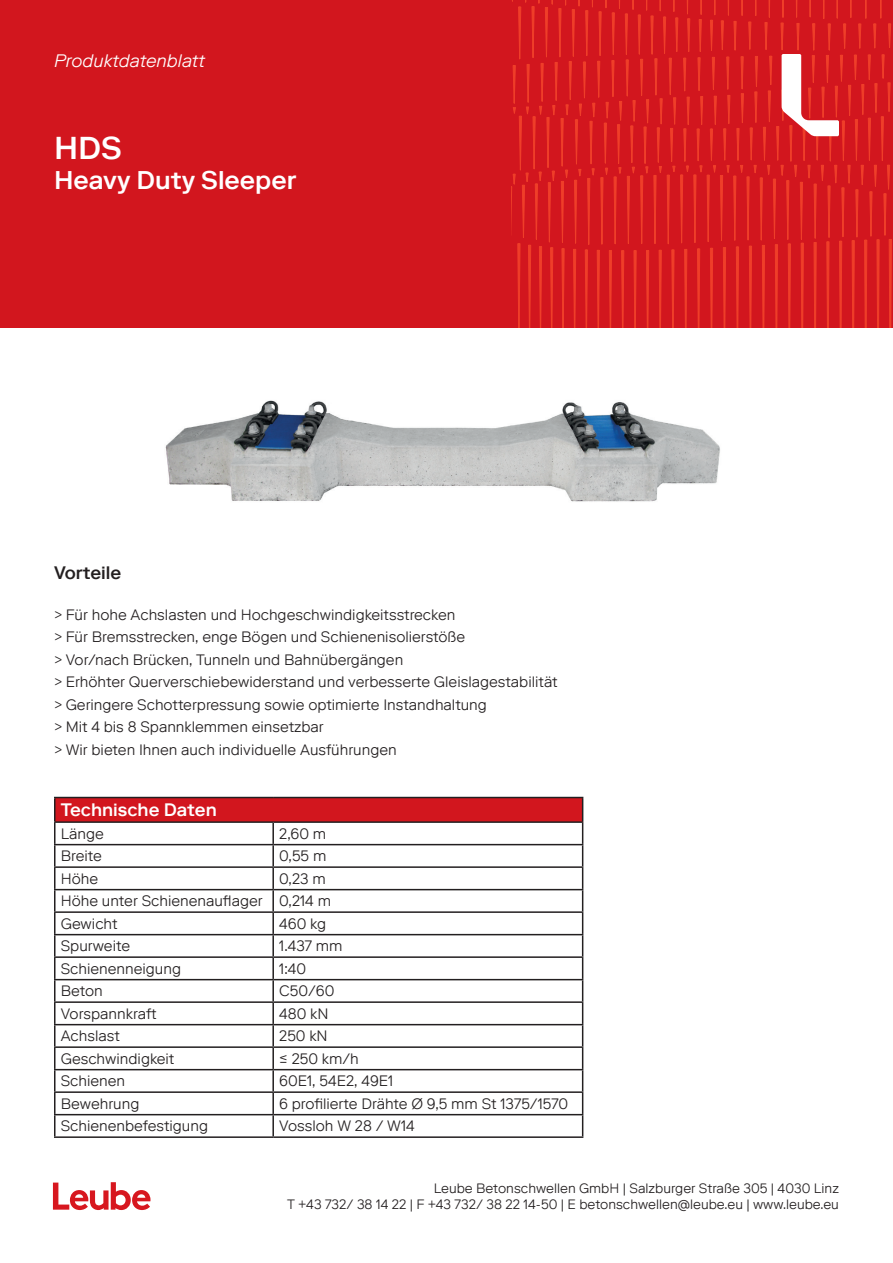
<style>
.page{position:relative;width:893px;height:1263px;background:#fff}
.page>*{position:absolute;margin:0;border:0;box-sizing:border-box;transform-origin:0 0}
.t1{font:500 31.5px "Riforma LLTT";color:#fff}
.t2{font:500 25.5px "Riforma LLTT";color:#fff}
.t3{font:italic 300 18px "Riforma LLTT";color:#fff}
.t4{font:500 18px "Riforma LLTT";color:#fff}
.t5{font:500 18px "Riforma LLTT";color:#231f20}
.t6{font:300 15px/22.5px "Riforma LLTT";color:#231f20}
.t7{font:300 13.5px/16.2px "Riforma LLTT";color:#231f20;text-align:right}
</style>
<div class="page">
<svg style="left:53px;top:1182px;width:97px;height:28px"></svg>
<div style="left:0;top:0;width:893px;height:327px;background:#d2161e"></div>
<div style="left:55px;top:797px;width:528px;height:25px;background:#d2161e"></div>
<hr style="left:54px;top:797px;width:219px;height:1px;background:#231f20">
<hr style="left:54px;top:798px;width:2px;height:23px;background:#231f20">
<hr style="left:273px;top:797px;width:310px;height:1px;background:#231f20">
<hr style="left:54px;top:821px;width:219px;height:2px;background:#231f20">
<hr style="left:54px;top:823px;width:2px;height:21px;background:#231f20">
<hr style="left:273px;top:821px;width:310px;height:2px;background:#231f20">
<hr style="left:272px;top:823px;width:2px;height:21px;background:#231f20">
<hr style="left:54px;top:844px;width:219px;height:1px;background:#231f20">
<hr style="left:54px;top:845px;width:2px;height:21px;background:#231f20">
<hr style="left:273px;top:844px;width:310px;height:1px;background:#231f20">
<hr style="left:272px;top:845px;width:2px;height:21px;background:#231f20">
<hr style="left:54px;top:866px;width:219px;height:2px;background:#231f20">
<hr style="left:54px;top:868px;width:2px;height:21px;background:#231f20">
<hr style="left:273px;top:866px;width:310px;height:2px;background:#231f20">
<hr style="left:272px;top:868px;width:2px;height:21px;background:#231f20">
<hr style="left:54px;top:889px;width:219px;height:1px;background:#231f20">
<hr style="left:54px;top:890px;width:2px;height:21px;background:#231f20">
<hr style="left:273px;top:889px;width:310px;height:1px;background:#231f20">
<hr style="left:272px;top:890px;width:2px;height:21px;background:#231f20">
<hr style="left:54px;top:911px;width:219px;height:2px;background:#231f20">
<hr style="left:54px;top:913px;width:2px;height:21px;background:#231f20">
<hr style="left:273px;top:911px;width:310px;height:2px;background:#231f20">
<hr style="left:272px;top:913px;width:2px;height:21px;background:#231f20">
<hr style="left:54px;top:934px;width:219px;height:1px;background:#231f20">
<hr style="left:54px;top:935px;width:2px;height:21px;background:#231f20">
<hr style="left:273px;top:934px;width:310px;height:1px;background:#231f20">
<hr style="left:272px;top:935px;width:2px;height:21px;background:#231f20">
<hr style="left:54px;top:956px;width:219px;height:2px;background:#231f20">
<hr style="left:54px;top:958px;width:2px;height:21px;background:#231f20">
<hr style="left:273px;top:956px;width:310px;height:2px;background:#231f20">
<hr style="left:272px;top:958px;width:2px;height:21px;background:#231f20">
<hr style="left:54px;top:979px;width:219px;height:1px;background:#231f20">
<hr style="left:54px;top:980px;width:2px;height:21px;background:#231f20">
<hr style="left:273px;top:979px;width:310px;height:1px;background:#231f20">
<hr style="left:272px;top:980px;width:2px;height:21px;background:#231f20">
<hr style="left:54px;top:1001px;width:219px;height:2px;background:#231f20">
<hr style="left:54px;top:1003px;width:2px;height:21px;background:#231f20">
<hr style="left:273px;top:1001px;width:310px;height:2px;background:#231f20">
<hr style="left:272px;top:1003px;width:2px;height:21px;background:#231f20">
<hr style="left:54px;top:1024px;width:219px;height:1px;background:#231f20">
<hr style="left:54px;top:1025px;width:2px;height:21px;background:#231f20">
<hr style="left:273px;top:1024px;width:310px;height:1px;background:#231f20">
<hr style="left:272px;top:1025px;width:2px;height:21px;background:#231f20">
<hr style="left:54px;top:1046px;width:219px;height:2px;background:#231f20">
<hr style="left:54px;top:1048px;width:2px;height:21px;background:#231f20">
<hr style="left:273px;top:1046px;width:310px;height:2px;background:#231f20">
<hr style="left:272px;top:1048px;width:2px;height:21px;background:#231f20">
<hr style="left:54px;top:1069px;width:219px;height:1px;background:#231f20">
<hr style="left:54px;top:1070px;width:2px;height:21px;background:#231f20">
<hr style="left:273px;top:1069px;width:310px;height:1px;background:#231f20">
<hr style="left:272px;top:1070px;width:2px;height:21px;background:#231f20">
<hr style="left:54px;top:1091px;width:219px;height:2px;background:#231f20">
<hr style="left:54px;top:1093px;width:2px;height:21px;background:#231f20">
<hr style="left:273px;top:1091px;width:310px;height:2px;background:#231f20">
<hr style="left:272px;top:1093px;width:2px;height:21px;background:#231f20">
<hr style="left:54px;top:1114px;width:219px;height:1px;background:#231f20">
<hr style="left:54px;top:1115px;width:2px;height:21px;background:#231f20">
<hr style="left:273px;top:1114px;width:310px;height:1px;background:#231f20">
<hr style="left:272px;top:1115px;width:2px;height:21px;background:#231f20">
<svg style="left:582px;top:798px;width:1px;height:338px"></svg>
<hr style="left:54px;top:1136px;width:219px;height:2px;background:#231f20">
<hr style="left:273px;top:1136px;width:310px;height:2px;background:#231f20">
<svg style="left:512px;top:0;width:380px;height:327px"></svg>
<img style="left:165px;top:400px;width:555px;height:102px">
<p class="t3" style="left:54px;top:50px;width:152px">Produktdatenblatt</p>
<h1 class="t1" style="left:54px;top:128px;width:69px">HDS</h1>
<h2 class="t2" style="left:54px;top:164px;width:244px">Heavy Duty Sleeper</h2>
<p class="t5" style="left:54px;top:561px;width:69px">Vorteile</p>
<p class="t6" style="left:54px;top:603px;width:505px">&gt; Für hohe Achslasten und Hochgeschwindigkeitsstrecken<br>&gt; Für Bremsstrecken, enge Bögen und Schienenisolierstöße<br>&gt; Vor/nach Brücken, Tunneln und Bahnübergängen<br>&gt; Erhöhter Querverschiebewiderstand und verbesserte Gleislagestabilität &gt; Geringere Schotterpressung sowie optimierte Instandhaltung<br>&gt; Mit 4 bis 8 Spannklemmen einsetzbar<br>&gt; Wir bieten Ihnen auch individuelle Ausführungen</p>
<p class="t4" style="left:61px;top:798px;width:158px">Technische Daten</p>
<p class="t6" style="left:61px;top:822px;width:45px">Länge</p>
<p class="t6" style="left:279px;top:822px;width:48px">2,60 m</p>
<p class="t6" style="left:61px;top:844px;width:43px">Breite</p>
<p class="t6" style="left:279px;top:844px;width:49px">0,55 m</p>
<p class="t6" style="left:61px;top:867px;width:39px">Höhe</p>
<p class="t6" style="left:61px;top:867px;width:272px;text-indent:218px">0,23 m<br>Höhe unter Schienenauflager 0,214 m<br>Gewicht</p>
<p class="t6" style="left:279px;top:912px;width:48px">460 kg</p>
<p class="t6" style="left:61px;top:934px;width:71px">Spurweite</p>
<p class="t6" style="left:279px;top:934px;width:65px">1.437 mm</p>
<p class="t6" style="left:61px;top:957px;width:122px">Schienenneigung</p>
<p class="t6" style="left:279px;top:957px;width:28px">1:40</p>
<p class="t6" style="left:61px;top:979px;width:44px">Beton</p>
<p class="t6" style="left:279px;top:979px;width:57px">C50/60</p>
<p class="t6" style="left:61px;top:1002px;width:97px">Vorspannkraft</p>
<p class="t6" style="left:279px;top:1002px;width:51px">480 kN</p>
<p class="t6" style="left:61px;top:1024px;width:61px">Achslast</p>
<p class="t6" style="left:279px;top:1024px;width:50px">250 kN</p>
<p class="t6" style="left:61px;top:1047px;width:115px">Geschwindigkeit</p>
<p class="t6" style="left:279px;top:1047px;width:81px">≤ 250 km/h</p>
<p class="t6" style="left:61px;top:1069px;width:66px">Schienen</p>
<p class="t6" style="left:279px;top:1069px;width:116px">60E1, 54E2, 49E1</p>
<p class="t6" style="left:61px;top:1092px;width:80px">Bewehrung</p>
<p class="t6" style="left:279px;top:1092px;width:291px">6 profilierte Drähte Ø 9,5 mm St 1375/1570</p>
<p class="t6" style="left:61px;top:1114px;width:149px">Schienenbefestigung</p>
<p class="t6" style="left:279px;top:1114px;width:137px">Vossloh W 28 / W14</p>
<p class="t7" style="left:287px;top:1180px;width:553px">Leube Betonschwellen GmbH | Salzburger Straße 305 | 4030 Linz<br>T +43 732/ 38 14 22 | F +43 732/ 38 22 14-50 | E betonschwellen@leube.eu | www.leube.eu</p>
</div>
